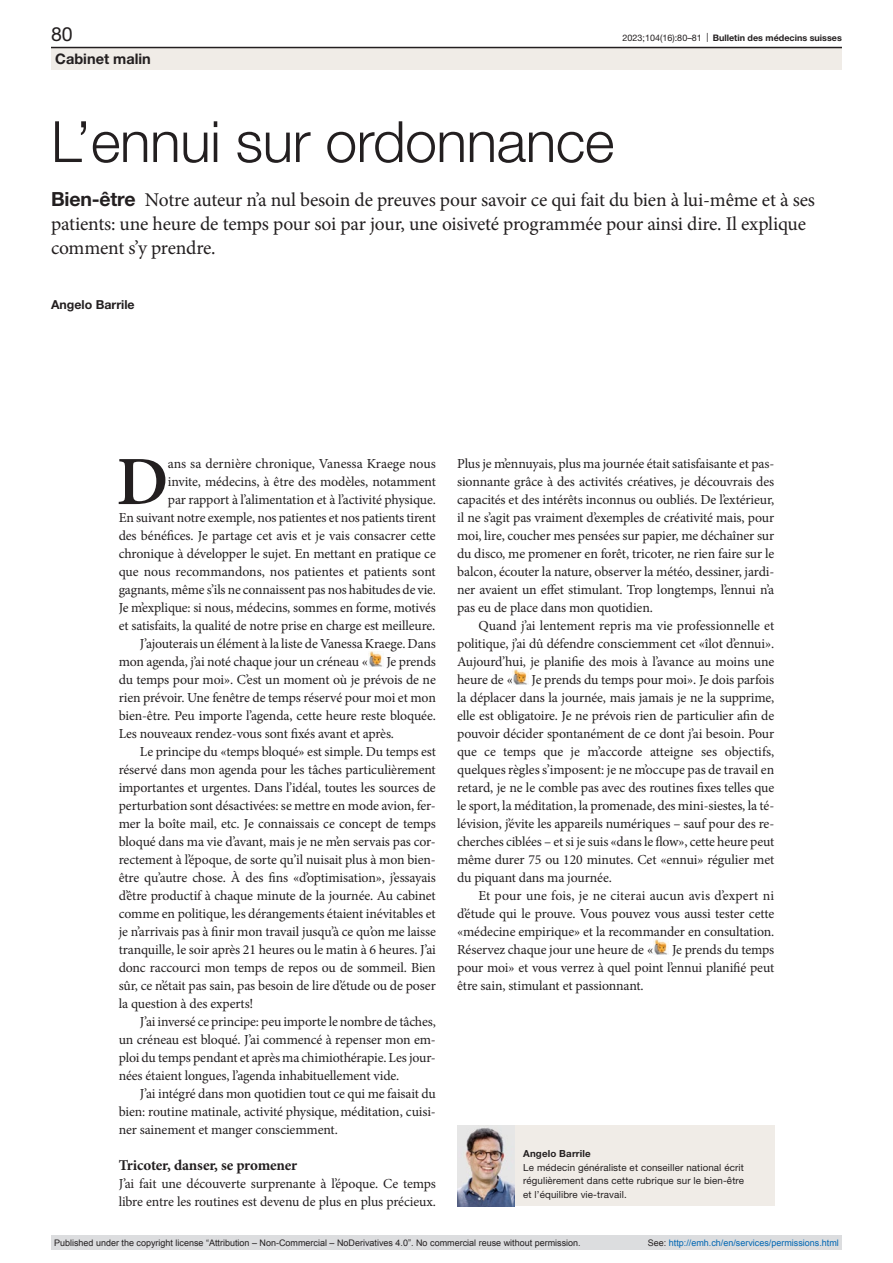
<style>
.page{position:relative;width:893px;height:1263px;background:#fff}
.page>*{position:absolute;margin:0;border:0;box-sizing:border-box;transform-origin:0 0}
.paragraph-initial{font:600 69.15px "Minion Pro";color:#231f20}
.article-title-L38{font:300 57px "Helvetica Neue LT Pro";letter-spacing:-.01em;color:#231f20}
.lead{font:19.5px/24px "Minion Pro";letter-spacing:-.01em;color:#231f20}
.pagina{font:19.5px "Helvetica Neue LT Pro";color:#231f20}
.head2{font:700 15px "Minion Pro";letter-spacing:-.015em;color:#231f20}
.rubrik{font:700 14.55px "Helvetica Neue LT Pro";color:#231f20}
.paragraph-indent{font:13.8px/18px "Minion Pro";letter-spacing:-.01em;color:#231f20;text-align:justify}
.paragraph{font:13.8px/18px "Minion Pro";letter-spacing:-.01em;color:#231f20}
.paragraph-initial-2{font:13.8px/18px "Minion Pro";letter-spacing:-.01em;color:#231f20;text-align:right}
.authors{font:700 12.3px "Helvetica Neue LT Pro";color:#231f20}
.affiliations-small{font:9.75px/13.5px "Helvetica Neue LT Pro";letter-spacing:.01em;color:#231f20;text-align:justify}
.authors-small{font:700 9.75px "Helvetica Neue LT Pro";letter-spacing:.01em;color:#231f20}
.t1{font:9px "Arial";color:#231f20}
.t2{font:9px "Arial";color:#0066b3}
.t3{font:700 9px "Helvetica Neue LT Pro";color:#231f20}
.s1{font-weight:400}
.s2{font-family:"Helvetica Neue LT Pro";font-weight:700}
.s3{color:#231f20}
</style>
<div class="page">
<img style="left:368px;top:651px;width:15px;height:15px">
<img style="left:513px;top:669px;width:15px;height:15px">
<img style="left:653px;top:939px;width:15px;height:15px">
<div style="left:457px;top:1125px;width:317px;height:81px;background:#f0ece7"></div>
<img style="left:457px;top:1125px;width:58px;height:81px">
<div style="left:51px;top:48px;width:791px;height:22px;background:#f0ece7"></div>
<hr style="left:51px;top:47px;width:791px;height:1px;background:#231f20">
<div style="left:51px;top:1235px;width:791px;height:15px;background:#dcdddf"></div>
<p class="pagina" style="left:51px;top:22px;width:23px">80</p>
<p class="t3" style="left:623px;top:32px;width:221px"><span class="s1">2023;104(16):80–81 |</span> Bulletin des médecins suisses</p>
<p class="rubrik" style="left:55px;top:49px;width:97px">Cabinet malin</p>
<p class="article-title-L38" style="left:51px;top:107px;width:565px">L’ennui sur ordonnance</p>
<p class="lead" style="left:51px;top:188px;width:765px"><span class="s2">Bien-être</span> Notre auteur n’a nul besoin de preuves pour savoir ce qui fait du bien à lui-même et à ses patients: une heure de temps pour soi par jour, une oisiveté programmée pour ainsi dire. Il explique comment s’y prendre.</p>
<p class="authors" style="left:51px;top:297px;width:85px">Angelo Barrile</p>
<p class="paragraph-initial-2" style="left:119px;top:455px;width:319px">ans sa dernière chronique, Vanessa Kraege nous<br>invite, médecins, à être des modèles, notamment<br>par rapport à l’alimentation et à l’activité physique.<br>En suivant notre exemple, nos patientes et nos patients tirent des bénéfices. Je partage cet avis et je vais consacrer cette chronique à développer le sujet. En mettant en pratique ce que nous recommandons, nos patientes et patients sont gagnants, même s’ils ne connaissent pas nos habitudes de vie.<br>Je m’explique: si nous, médecins, sommes en forme, motivés et satisfaits, la qualité de notre prise en charge est meilleure.</p>
<p class="paragraph-indent" style="left:119px;top:635px;width:319px;text-indent:21px">J’ajouterais un élément à la liste de Vanessa Kraege. Dans mon agenda, j’ai noté chaque jour un créneau «</p>
<p class="paragraph-initial" style="left:116px;top:434px;width:53px">D</p>
<p class="paragraph-indent" style="left:119px;top:653px;width:319px;text-indent:268px">Je prends du temps pour moi». C’est un moment où je prévois de ne rien prévoir. Une fenêtre de temps réservé pour moi et mon bien-être. Peu importe l’agenda, cette heure reste bloquée.<br>Les nouveaux rendez-vous sont fixés avant et après.</p>
<p class="paragraph-indent" style="left:119px;top:743px;width:319px;text-indent:21px">Le principe du «temps bloqué» est simple. Du temps est réservé dans mon agenda pour les tâches particulièrement importantes et urgentes. Dans l’idéal, toutes les sources de perturbation sont désactivées: se mettre en mode avion, fer&shy;mer la boîte mail, etc. Je connaissais ce concept de temps bloqué dans ma vie d’avant, mais je ne m’en servais pas cor&shy;rectement à l’époque, de sorte qu’il nuisait plus à mon bien&shy;être qu’autre chose. À des fins «d’optimisation», j’essayais d’être productif à chaque minute de la journée. Au cabinet comme en politique, les dérangements étaient inévitables et je n’arrivais pas à finir mon travail jusqu’à ce qu’on me laisse tranquille, le soir après 21 heures ou le matin à 6 heures. J’ai donc raccourci mon temps de repos ou de sommeil. Bien sûr, ce n’était pas sain, pas besoin de lire d’étude ou de poser la question à des experts!</p>
<p class="paragraph-indent" style="left:119px;top:1013px;width:319px;text-indent:21px">J’ai inversé ce principe: peu importe le nombre de tâches, un créneau est bloqué. J’ai commencé à repenser mon em&shy;ploi du temps pendant et après ma chimiothérapie. Les jour&shy;nées étaient longues, l’agenda inhabituellement vide.</p>
<p class="paragraph-indent" style="left:119px;top:1085px;width:319px;text-indent:21px">J’ai intégré dans mon quotidien tout ce qui me faisait du bien: routine matinale, activité physique, méditation, cuisi&shy;ner sainement et manger consciemment.</p>
<p class="head2" style="left:119px;top:1155px;width:180px">Tricoter, danser, se promener</p>
<p class="paragraph" style="left:119px;top:1175px;width:319px">J’ai fait une découverte surprenante à l’époque. Ce temps libre entre les routines est devenu de plus en plus précieux.</p>
<p class="paragraph" style="left:457px;top:455px;width:319px;text-align:justify">Plus je m’ennuyais, plus ma journée était satisfaisante et pas&shy;sionnante grâce à des activités créatives, je découvrais des capacités et des intérêts inconnus ou oubliés. De l’extérieur, il ne s’agit pas vraiment d’exemples de créativité mais, pour moi, lire, coucher mes pensées sur papier, me déchaîner sur du disco, me promener en forêt, tricoter, ne rien faire sur le balcon, écouter la nature, observer la météo, dessiner, jardi&shy;ner avaient un effet stimulant. Trop longtemps, l’ennui n’a pas eu de place dans mon quotidien.</p>
<p class="paragraph-indent" style="left:457px;top:617px;width:319px;text-indent:21px">Quand j’ai lentement repris ma vie professionnelle et politique, j’ai dû défendre consciemment cet «îlot d’ennui».<br>Aujourd’hui, je planifie des mois à l’avance au moins une heure de «</p>
<p class="paragraph-indent" style="left:457px;top:671px;width:319px;text-indent:74px">Je prends du temps pour moi». Je dois parfois la déplacer dans la journée, mais jamais je ne la supprime, elle est obligatoire. Je ne prévois rien de particulier afin de pouvoir décider spontanément de ce dont j’ai besoin. Pour que ce temps que je m’accorde atteigne ses objectifs, quelques règles s’imposent: je ne m’occupe pas de travail en retard, je ne le comble pas avec des routines fixes telles que le sport, la méditation, la promenade, des mini-siestes, la té&shy;lévision, j’évite les appareils numériques – sauf pour des re&shy;cherches ciblées – et si je suis «dans le flow», cette heure peut même durer 75 ou 120 minutes. Cet «ennui» régulier met du piquant dans ma journée.</p>
<p class="paragraph-indent" style="left:457px;top:887px;width:319px;text-indent:21px">Et pour une fois, je ne citerai aucun avis d’expert ni d’étude qui le prouve. Vous pouvez vous aussi tester cette «médecine empirique» et la recommander en consultation.<br>Réservez chaque jour une heure de «</p>
<p class="paragraph-indent" style="left:457px;top:941px;width:319px;text-indent:215px">Je prends du temps pour moi» et vous verrez à quel point l’ennui planifié peut être sain, stimulant et passionnant.</p>
<p class="authors-small" style="left:523px;top:1147px;width:69px">Angelo Barrile</p>
<p class="affiliations-small" style="left:523px;top:1160px;width:222px">Le médecin généraliste et conseiller national écrit régulièrement dans cette rubrique sur le bien-être et l’équilibre vie-travail.</p>
<p class="t1" style="left:54px;top:1237px;width:528px">Published under the copyright license “Attribution – Non-Commercial – NoDerivatives 4.0”. No commercial reuse without permission.</p>
<p class="t2" style="left:648px;top:1237px;width:193px"><span class="s3">See:</span> http://emh.ch/en/services/permissions.html</p>
</div>
